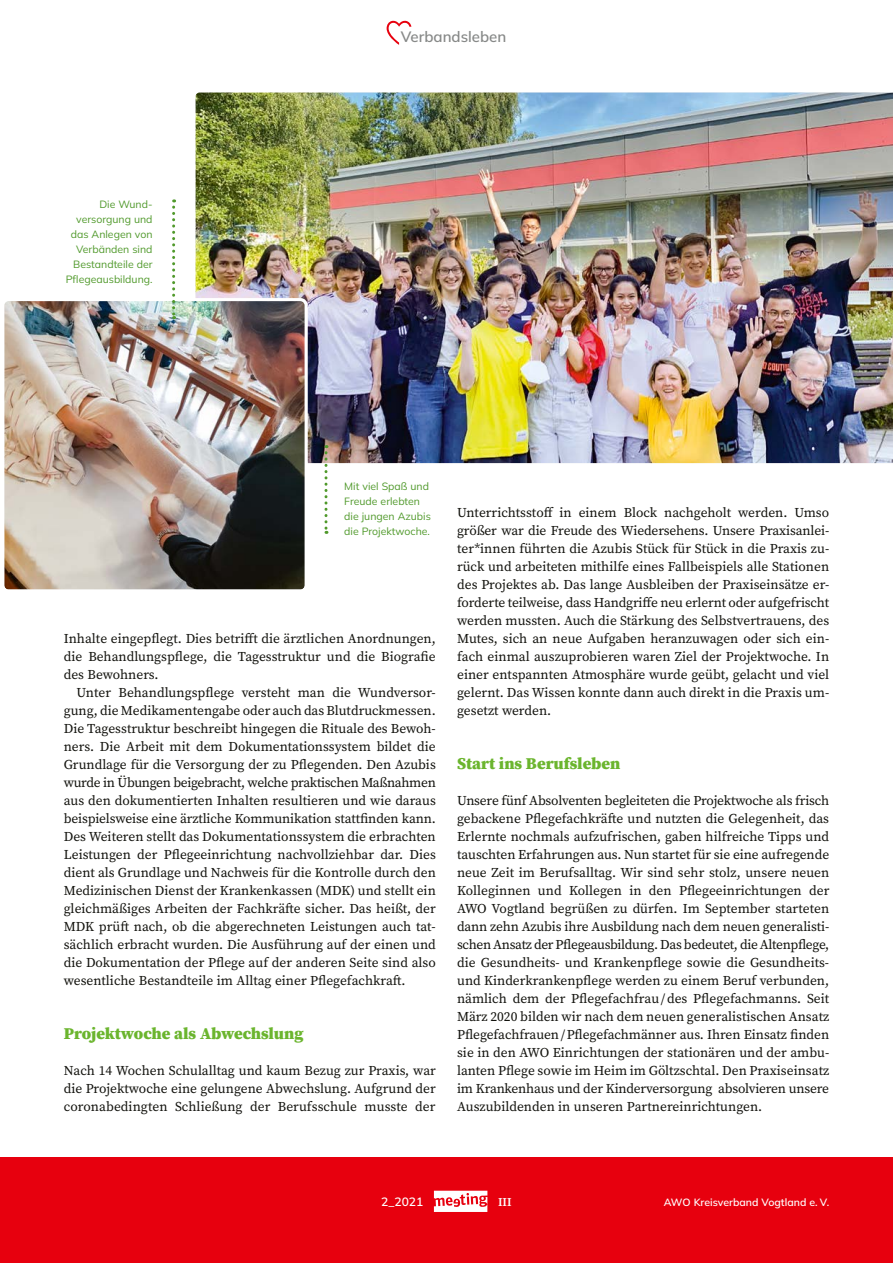
<style>
.page{position:relative;width:893px;height:1263px;background:#fff}
.page>*{position:absolute;margin:0;border:0;box-sizing:border-box;transform-origin:0 0}
.t1{font:900 16.5px "Source Serif Pro";color:#6bb52e}
.t2{font:200 15px "Mulish";color:#878988}
.t3{font:13.5px/18px "Source Serif Pro";color:#12120d;text-align:justify}
.t4{font:200 12px "Mulish";color:#fff}
.t5{font:600 12px "Source Serif Pro";color:#fff}
.t6{font:200 10.5px/15px "Mulish";color:#50992b}
.t7{font:200 10.5px "Mulish";color:#fff}
</style>
<div class="page">
<img style="left:196px;top:93px;width:697px;height:370px">
<img style="left:5px;top:302px;width:299px;height:286px">
<div style="left:1px;top:298px;width:307px;height:294px;border:3px solid #fff;border-radius:6px"></div>
<svg style="left:324px;top:445px;width:3px;height:89px"></svg>
<svg style="left:172px;top:199px;width:3px;height:120px"></svg>
<svg style="left:387px;top:20px;width:24px;height:25px"></svg>
<div style="left:0;top:1157px;width:893px;height:106px;background:#e7000e"></div>
<svg style="left:434px;top:1191px;width:53px;height:21px"></svg>
<p class="t6" style="left:66px;top:197px;width:88px;text-align:right">Die Wund&shy;versorgung und das Anlegen von<br>Verbänden sind<br>Bestandteile der<br>Pflegeausbildung.</p>
<p class="t2" style="left:401px;top:27px;width:107px">Verbandsleben</p>
<p class="t6" style="left:344px;top:479px;width:88px">Mit viel Spaß und<br>Freude erlebten die jungen Azubis die Projektwoche.</p>
<p class="t3" style="left:64px;top:630px;width:374px">Inhalte eingepflegt. Dies betrifft die ärztlichen Anordnungen, die Behandlungspflege, die Tagesstruktur und die Biografie des Bewohners.</p>
<p class="t3" style="left:64px;top:684px;width:374px;text-indent:13px">Unter Behandlungspflege versteht man die Wundversor&shy;gung, die Medikamentengabe oder auch das Blutdruckmessen.<br>Die Tagesstruktur beschreibt hingegen die Rituale des Bewoh&shy;ners. Die Arbeit mit dem Dokumentationssystem bildet die Grundlage für die Versorgung der zu Pflegenden. Den Azubis wurde in Übungen beigebracht, welche praktischen Maßnahmen aus den dokumentierten Inhalten resultieren und wie daraus beispielsweise eine ärztliche Kommunikation stattfinden kann.<br>Des Weiteren stellt das Dokumentationssystem die erbrachten Leistungen der Pflegeeinrichtung nachvollziehbar dar. Dies dient als Grundlage und Nachweis für die Kontrolle durch den Medizinischen Dienst der Krankenkassen (MDK) und stellt ein gleichmäßiges Arbeiten der Fachkräfte sicher. Das heißt, der MDK prüft nach, ob die abgerechneten Leistungen auch tat&shy;sächlich erbracht wurden. Die Ausführung auf der einen und die Dokumentation der Pflege auf der anderen Seite sind also wesentliche Bestandteile im Alltag einer Pflegefachkraft.</p>
<h3 class="t1" style="left:64px;top:1022px;width:241px">Projektwoche als Abwechslung</h3>
<p class="t3" style="left:64px;top:1062px;width:374px">Nach 14 Wochen Schulalltag und kaum Bezug zur Praxis, war die Projektwoche eine gelungene Abwechslung. Aufgrund der coronabedingten Schließung der Berufsschule musste der</p>
<p class="t3" style="left:457px;top:504px;width:374px">Unterrichtsstoff in einem Block nachgeholt werden. Umso größer war die Freude des Wiedersehens. Unsere Praxisanlei&shy;ter*innen führten die Azubis Stück für Stück in die Praxis zu&shy;rück und arbeiteten mithilfe eines Fallbeispiels alle Stationen des Projektes ab. Das lange Ausbleiben der Praxiseinsätze er&shy;forderte teilweise, dass Handgriffe neu erlernt oder aufgefrischt werden mussten. Auch die Stärkung des Selbstvertrauens, des Mutes, sich an neue Aufgaben heranzuwagen oder sich ein&shy;fach einmal auszuprobieren waren Ziel der Projektwoche. In einer entspannten Atmosphäre wurde geübt, gelacht und viel gelernt. Das Wissen konnte dann auch direkt in die Praxis um&shy;gesetzt werden.</p>
<h3 class="t1" style="left:457px;top:752px;width:165px">Start ins Berufsleben</h3>
<p class="t3" style="left:457px;top:792px;width:374px">Unsere fünf Absolventen begleiteten die Projektwoche als frisch gebackene Pflegefachkräfte und nutzten die Gelegenheit, das Erlernte nochmals aufzufrischen, gaben hilfreiche Tipps und tauschten Erfahrungen aus. Nun startet für sie eine aufregende neue Zeit im Berufsalltag. Wir sind sehr stolz, unsere neuen Kolleginnen und Kollegen in den Pflegeeinrichtungen der AWO Vogtland begrüßen zu dürfen. Im September starteten dann zehn Azubis ihre Ausbildung nach dem neuen generalisti&shy;schen Ansatz der Pflegeausbildung. Das bedeutet, die Altenpflege, die Gesundheits- und Krankenpflege sowie die Gesundheits&shy;und Kinderkrankenpflege werden zu einem Beruf verbunden, nämlich dem der Pflegefachfrau/des Pflegefachmanns. Seit März 2020 bilden wir nach dem neuen generalistischen Ansatz Pflegefachfrauen/Pflegefachmänner aus. Ihren Einsatz finden sie in den AWO Einrichtungen der stationären und der ambu&shy;lanten Pflege sowie im Heim im Göltzschtal. Den Praxiseinsatz im Krankenhaus und der Kinderversorgung absolvieren unsere Auszubildenden in unseren Partnereinrichtungen.</p>
<p class="t4" style="left:381px;top:1194px;width:44px">2_2021</p>
<p class="t5" style="left:498px;top:1194px;width:15px">III</p>
<p class="t7" style="left:664px;top:1195px;width:167px">AWO Kreisverband Vogtland e. V.</p>
</div>
